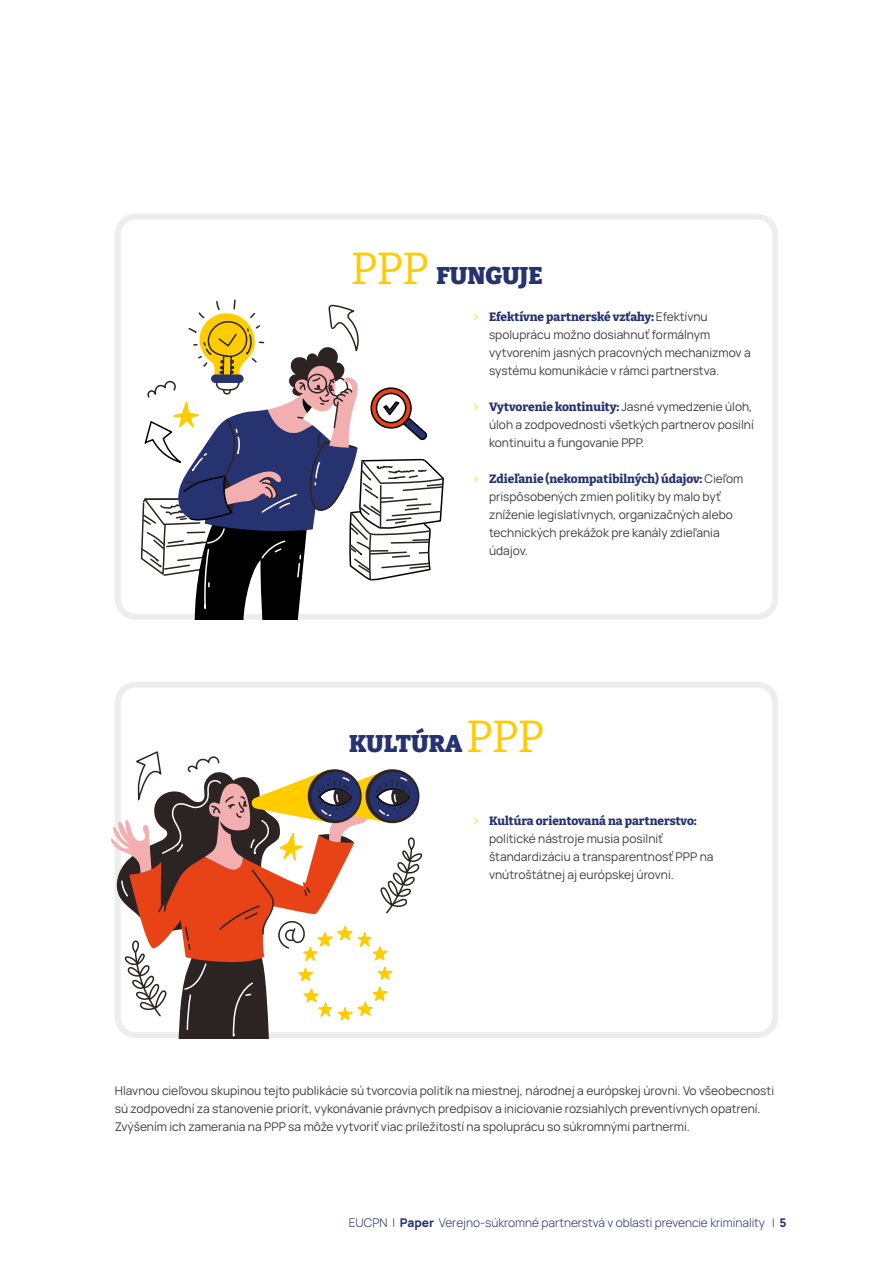
<style>
.page{position:relative;width:893px;height:1263px;background:#fff}
.page>*{position:absolute;margin:0;border:0;box-sizing:border-box;transform-origin:0 0}
.t1{font:900 24px "Bitter";color:#273371}
.t2{font:12px/18px "Manrope";color:#3c3c3b}
.t3{font:800 12px "Bitter";color:#273371}
.t4{font:300 12px "Manrope";color:#273371}
.s1{font-weight:400;font-size:45px;color:#fc0}
.s2{font-family:"Manrope";font-weight:400;color:#ffd120}
.s3{font-family:"Manrope";font-weight:400;color:#3c3c3b}
.s4{font-weight:800}
</style>
<div class="page">
<div style="left:115px;top:214px;width:663px;height:406px;border:6px solid #ededed;border-radius:18px"></div>
<div style="left:115px;top:682px;width:663px;height:356px;border:6px solid #ededed;border-radius:18px"></div>
<svg style="left:140px;top:299px;width:305px;height:321px"></svg>
<svg style="left:111px;top:750px;width:312px;height:288px"></svg>
<h1 class="t1" style="left:351px;top:261px;width:193px"><span class="s1">PPP</span> FUNGUJE</h1>
<p class="t3" style="left:472px;top:309px;width:237px"><span class="s2">›</span> Efektívne partnerské vzťahy: <span class="s3">Efektívnu</span></p>
<p class="t2" style="left:489px;top:325px;width:263px">spoluprácu možno dosiahnuť formálnym vytvorením jasných pracovných mechanizmov a systému komunikácie v rámci partnerstva.</p>
<p class="t3" style="left:472px;top:399px;width:282px"><span class="s2">›</span> Vytvorenie kontinuity: <span class="s3">Jasné vymedzenie úloh,</span></p>
<p class="t2" style="left:489px;top:415px;width:266px">úloh a zodpovednosti všetkých partnerov posilní kontinuitu a fungovanie PPP.</p>
<p class="t3" style="left:472px;top:471px;width:273px"><span class="s2">›</span> Zdieľanie (nekompatibilných) údajov: <span class="s3">Cieľom</span></p>
<p class="t2" style="left:489px;top:487px;width:245px">prispôsobených zmien politiky by malo byť zníženie legislatívnych, organizačných alebo technických prekážok pre kanály zdieľania údajov.</p>
<h1 class="t1" style="left:349px;top:729px;width:197px">KULTÚRA <span class="s1">PPP</span></h1>
<p class="t3" style="left:472px;top:813px;width:226px"><span class="s2">›</span> Kultúra orientovaná na partnerstvo:</p>
<p class="t2" style="left:489px;top:829px;width:226px">politické nástroje musia posilniť štandardizáciu a transparentnosť PPP na vnútroštátnej aj európskej úrovni.</p>
<p class="t2" style="left:115px;top:1081px;width:661px">Hlavnou cieľovou skupinou tejto publikácie sú tvorcovia politík na miestnej, národnej a európskej úrovni. Vo všeobecnosti sú zodpovední za stanovenie priorít, vykonávanie právnych predpisov a iniciovanie rozsiahlych preventívnych opatrení.<br>Zvýšením ich zamerania na PPP sa môže vytvoriť viac príležitostí na spoluprácu so súkromnými partnermi.</p>
<p class="t4" style="left:349px;top:1214px;width:439px">EUCPN I <span class="s4">Paper</span> Verejno-súkromné partnerstvá v oblasti prevencie kriminality I <span class="s4">5</span></p>
</div>
